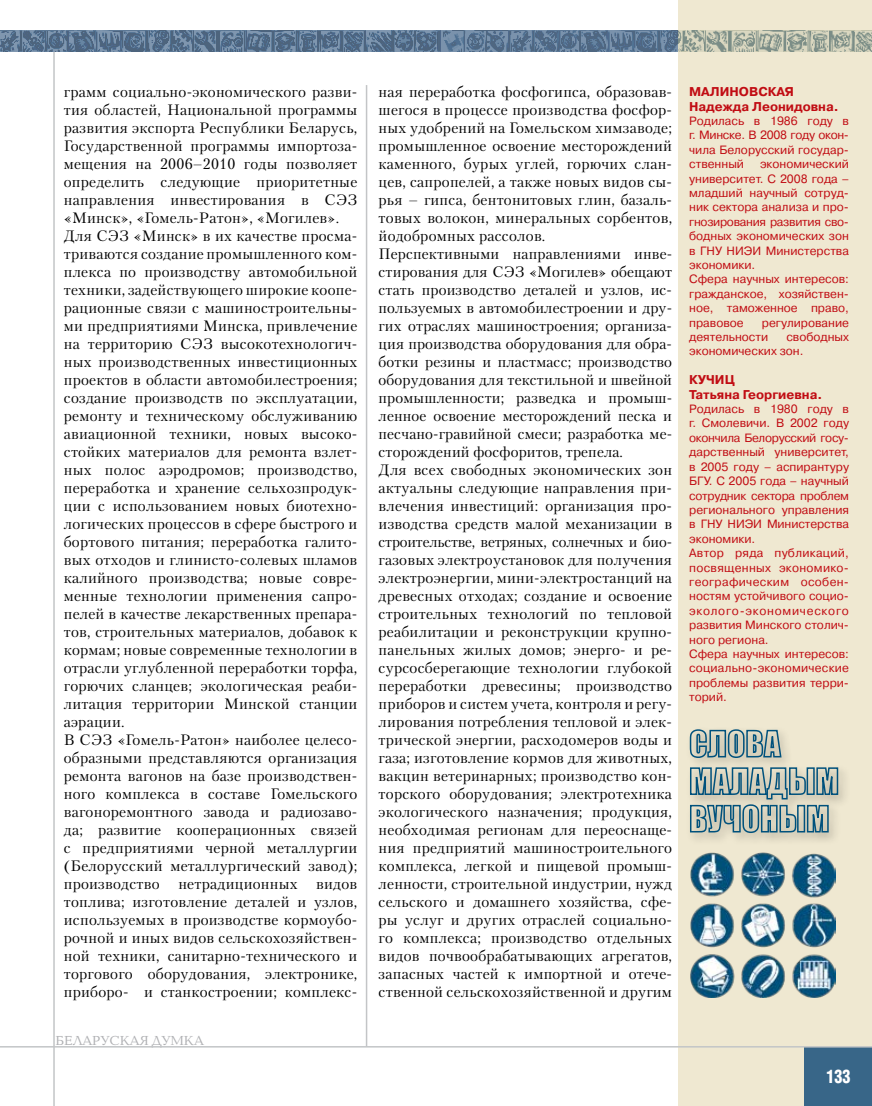
<style>
.page{position:relative;width:872px;height:1106px;background:#fff}
.page>*{position:absolute;margin:0;border:0;box-sizing:border-box;transform-origin:0 0}
.t1{font:700 18px "AG Letterica Cond L";color:#fff;scale:.9 1}
.t2{font:15px/18px "Petersburg C";letter-spacing:.015em;color:#000}
.t3{font:13.5px "Baltica C";color:#aeafb2}
.t4{font:700 12.75px/14.4px "Pragmatica C";color:#c10c13}
.t5{font:12px/14.4px "Pragmatica C";color:#c10c13}
</style>
<div class="page">
<div style="left:678px;top:0;width:194px;height:1106px;background:#efe8d1"></div>
<hr style="left:53px;top:52px;width:2px;height:1054px;background:#c3c5c7">
<hr style="left:366px;top:85px;width:1px;height:961px;background:#c3c5c7">
<div style="left:804px;top:1047px;width:68px;height:59px;background:#386688"></div>
<svg style="left:0;top:31px;width:872px;height:21px;background:#6f8497"></svg>
<hr style="left:0;top:1046px;width:872px;height:1px;background:#c3c5c7">
<svg style="left:689px;top:729px;width:150px;height:108px"></svg>
<img style="left:691px;top:852px;width:144px;height:145px">
<p class="t2" style="left:64px;top:82px;width:295px">грамм социально-экономического разви&shy;тия областей, Национальной программы развития экспорта Республики Беларусь, Государственной программы импортоза&shy;мещения на 2006–2010 годы позволяет определить следующие приоритетные направления инвестирования в СЭЗ «Минск», «Гомель-Ратон», «Могилев».<br>Для СЭЗ «Минск» в их качестве просма&shy;триваются создание промышленного ком&shy;плекса по производству автомобильной техники, задействующего широкие коопе&shy;рационные связи с машиностроительны&shy;ми предприятиями Минска, привлечение на территорию СЭЗ высокотехнологич&shy;ных производственных инвестиционных проектов в области автомобилестроения; создание производств по эксплуатации, ремонту и техническому обслуживанию авиационной техники, новых высоко&shy;стойких материалов для ремонта взлет&shy;ных полос аэродромов; производство, переработка и хранение сельхозпродук&shy;ции с использованием новых биотехно&shy;логических процессов в сфере быстрого и бортового питания; переработка галито&shy;вых отходов и глинисто-солевых шламов калийного производства; новые совре&shy;менные технологии применения сапро&shy;пелей в качестве лекарственных препара&shy;тов, строительных материалов, добавок к кормам; новые современные технологии в отрасли углубленной переработки торфа, горючих сланцев; экологическая реаби&shy;литация территории Минской станции аэрации.<br>В СЭЗ «Гомель-Ратон» наиболее целесо&shy;образными представляются организация ремонта вагонов на базе производствен&shy;ного комплекса в составе Гомельского вагоноремонтного завода и радиозаво&shy;да; развитие кооперационных связей с предприятиями черной металлургии (Белорусский металлургический завод); производство нетрадиционных видов топлива; изготовление деталей и узлов, используемых в производстве кормоубо&shy;рочной и иных видов сельскохозяйствен&shy;ной техники, санитарно-технического и торгового оборудования, электронике, приборо- и станкостроении; комплекс-</p>
<p class="t2" style="left:378px;top:82px;width:295px">ная переработка фосфогипса, образовав&shy;шегося в процессе производства фосфор&shy;ных удобрений на Гомельском химзаводе; промышленное освоение месторождений каменного, бурых углей, горючих слан&shy;цев, сапропелей, а также новых видов сы&shy;рья – гипса, бентонитовых глин, базаль&shy;товых волокон, минеральных сорбентов, йодобромных рассолов.<br>Перспективными направлениями инве&shy;стирования для СЭЗ «Могилев» обещают стать производство деталей и узлов, ис&shy;пользуемых в автомобилестроении и дру&shy;гих отраслях машиностроения; организа&shy;ция производства оборудования для обра&shy;ботки резины и пластмасс; производство оборудования для текстильной и швейной промышленности; разведка и промыш&shy;ленное освоение месторождений песка и песчано-гравийной смеси; разработка ме&shy;сторождений фосфоритов, трепела.<br>Для всех свободных экономических зон актуальны следующие направления при&shy;влечения инвестиций: организация про&shy;изводства средств малой механизации в строительстве, ветряных, солнечных и био&shy;газовых электроустановок для получения электроэнергии, мини-электростанций на древесных отходах; создание и освоение строительных технологий по тепловой реабилитации и реконструкции крупно&shy;панельных жилых домов; энерго- и ре&shy;сурсосберегающие технологии глубокой переработки древесины; производство приборов и систем учета, контроля и регу&shy;лирования потребления тепловой и элек&shy;трической энергии, расходомеров воды и газа; изготовление кормов для животных, вакцин ветеринарных; производство кон&shy;торского оборудования; электротехника экологического назначения; продукция, необходимая регионам для переоснаще&shy;ния предприятий машиностроительного комплекса, легкой и пищевой промыш&shy;ленности, строительной индустрии, нужд сельского и домашнего хозяйства, сфе&shy;ры услуг и других отраслей социально&shy;го комплекса; производство отдельных видов почвообрабатывающих агрегатов, запасных частей к импортной и отече&shy;ственной сельскохозяйственной и другим</p>
<p class="t4" style="left:689px;top:85px;width:151px">Малиновская<br>Надежда Леонидовна.</p>
<p class="t5" style="left:689px;top:114px;width:161px;text-align:justify">Родилась в 1986 году в г. Минске. В 2008 году окон&shy;чила Белорусский государ&shy;ственный</p>
<p class="t5" style="left:689px;top:157px;width:161px;text-indent:71px">экономический университет. С 2008 года – младший научный сотруд&shy;ник сектора анализа и про&shy;гнозирования развития сво&shy;бодных экономических зон в ГНУ НИЭИ Министерства экономики.<br>Сфера научных интересов: гражданское, хозяйствен&shy;ное, таможенное право, правовое</p>
<p class="t5" style="left:689px;top:315px;width:161px;text-indent:73px">регулирование деятельности</p>
<p class="t5" style="left:689px;top:330px;width:161px;text-indent:97px">свободных экономических зон.</p>
<p class="t4" style="left:689px;top:373px;width:135px">Кучиц<br>Татьяна Георгиевна.</p>
<p class="t5" style="left:689px;top:402px;width:161px">Родилась в 1980 году в г. Смолевичи. В 2002 году окончила Белорусский госу&shy;дарственный университет, в 2005 году – аспирантуру<br>БГУ. С 2005 года – научный сотрудник сектора проблем регионального управления в ГНУ НИЭИ Министерства экономики.<br>Автор ряда публикаций, посвященных экономико&shy;географическим особен&shy;ностям устойчивого социо&shy;эколого-экономического развития Минского столич&shy;ного региона.<br>Сфера научных интересов: социально-экономические проблемы развития терри&shy;торий.</p>
<p class="t3" style="left:56px;top:1033px;width:150px">БЕЛАРУСКАЯ ДУМКА</p>
<p class="t1" style="left:826px;top:1065px;width:29px">133</p>
</div>
